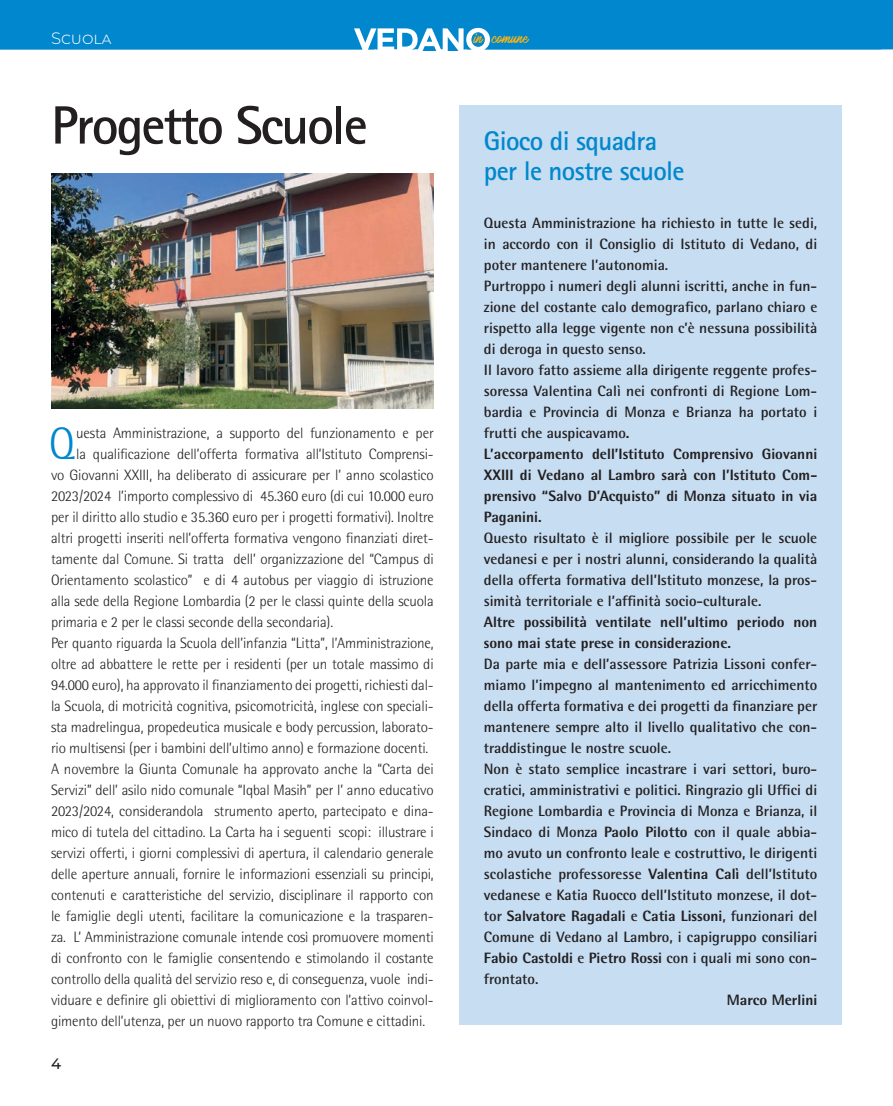
<style>
.page{position:relative;width:893px;height:1106px;background:#fff}
.page>*{position:absolute;margin:0;border:0;box-sizing:border-box;transform-origin:0 0}
.t1{font:700 54px "Rotis Sans Serif Std";letter-spacing:-.04em;color:#231f20}
.t2{font:300 45.45px "Rotis Semi Sans Std";color:#0087cd}
.t3{font:700 27px/30px "Rotis Sans Serif Std";letter-spacing:-.025em;color:#0087cd}
.t4{font:300 16.5px "Montserrat";color:#fff}
.t5{font:300 15px "Rotis Semi Sans Std";letter-spacing:-.01em;color:#231f20}
.t6{font:700 15px/21px "Rotis Semi Sans Std";color:#231f20}
.t7{font:800 15px/21px "Rotis Semi Sans Std";color:#231f20}
.t8{font:500 15px "Montserrat";color:#231f20}
.t9{font:12.75px "Mark My Words";color:#fbb416}
.s1{font-weight:800}
</style>
<div class="page">
<div style="left:0;top:0;width:893px;height:50px;background:#0087cd"></div>
<svg style="left:0;top:28px;width:893px;height:23px"></svg>
<div style="left:459px;top:105px;width:383px;height:919px;background:#c6ddf2"></div>
<img style="left:51px;top:173px;width:383px;height:235px">
<p class="t4" style="left:51px;top:27px;width:62px">Scuola</p>
<h1 class="t1" style="left:51px;top:91px;width:318px">Progetto Scuole</h1>
<h2 class="t2" style="left:49px;top:417px;width:28px">Q</h2>
<p class="t5" style="left:76px;top:424px;width:359px">uesta Amministrazione, a supporto del funzionamento e per</p>
<p class="t5" style="left:76px;top:445px;width:359px">la qualificazione dell’offerta formativa all’Istituto Comprensi-</p>
<p class="t5" style="left:51px;top:466px;width:384px">vo Giovanni XXIII, ha deliberato di assicurare per l’ anno scolastico</p>
<p class="t5" style="left:51px;top:487px;width:384px">2023/2024 l’importo complessivo di 45.360 euro (di cui 10.000 euro</p>
<p class="t5" style="left:51px;top:508px;width:384px">per il diritto allo studio e 35.360 euro per i progetti formativi). Inoltre</p>
<p class="t5" style="left:51px;top:529px;width:384px">altri progetti inseriti nell’offerta formativa vengono finanziati diret-</p>
<p class="t5" style="left:51px;top:550px;width:384px">tamente dal Comune. Si tratta dell’ organizzazione del “Campus di</p>
<p class="t5" style="left:51px;top:571px;width:384px">Orientamento scolastico” e di 4 autobus per viaggio di istruzione</p>
<p class="t5" style="left:51px;top:592px;width:384px">alla sede della Regione Lombardia (2 per le classi quinte della scuola</p>
<p class="t5" style="left:51px;top:613px;width:284px">primaria e 2 per le classi seconde della secondaria).</p>
<p class="t5" style="left:51px;top:634px;width:384px">Per quanto riguarda la Scuola dell’infanzia “Litta”, l’Amministrazione,</p>
<p class="t5" style="left:51px;top:655px;width:384px">oltre ad abbattere le rette per i residenti (per un totale massimo di</p>
<p class="t5" style="left:51px;top:676px;width:384px">94.000 euro), ha approvato il finanziamento dei progetti, richiesti dal-</p>
<p class="t5" style="left:51px;top:697px;width:384px">la Scuola, di motricità cognitiva, psicomotricità, inglese con speciali-</p>
<p class="t5" style="left:51px;top:718px;width:384px">sta madrelingua, propedeutica musicale e body percussion, laborato-</p>
<p class="t5" style="left:51px;top:739px;width:379px">rio multisensi (per i bambini dell’ultimo anno) e formazione docenti.</p>
<p class="t5" style="left:51px;top:760px;width:384px">A novembre la Giunta Comunale ha approvato anche la “Carta dei</p>
<p class="t5" style="left:51px;top:781px;width:384px">Servizi” dell’ asilo nido comunale “Iqbal Masih” per l’ anno educativo</p>
<p class="t5" style="left:51px;top:802px;width:384px">2023/2024, considerandola strumento aperto, partecipato e dina-</p>
<p class="t5" style="left:51px;top:823px;width:384px">mico di tutela del cittadino. La Carta ha i seguenti scopi: illustrare i</p>
<p class="t5" style="left:51px;top:844px;width:384px">servizi offerti, i giorni complessivi di apertura, il calendario generale</p>
<p class="t5" style="left:51px;top:865px;width:384px">delle aperture annuali, fornire le informazioni essenziali su principi,</p>
<p class="t5" style="left:51px;top:886px;width:384px">contenuti e caratteristiche del servizio, disciplinare il rapporto con</p>
<p class="t5" style="left:51px;top:907px;width:384px">le famiglie degli utenti, facilitare la comunicazione e la trasparen-</p>
<p class="t5" style="left:51px;top:928px;width:384px">za. L’ Amministrazione comunale intende così promuovere momenti</p>
<p class="t5" style="left:51px;top:949px;width:384px">di confronto con le famiglie consentendo e stimolando il costante</p>
<p class="t5" style="left:51px;top:970px;width:384px">controllo della qualità del servizio reso e, di conseguenza, vuole indi-</p>
<p class="t5" style="left:51px;top:991px;width:384px">viduare e definire gli obiettivi di miglioramento con l’attivo coinvol-</p>
<p class="t5" style="left:51px;top:1012px;width:376px">gimento dell’utenza, per un nuovo rapporto tra Comune e cittadini.</p>
<p class="t8" style="left:51px;top:1053px;width:12px">4</p>
<p class="t9" style="left:474px;top:31px;width:56px">in comune</p>
<h3 class="t3" style="left:484px;top:125px;width:202px">Gioco di squadra per le nostre scuole</h3>
<p class="t6" style="left:484px;top:212px;width:335px">Questa Amministrazione ha richiesto in tutte le sedi, in accordo con il Consiglio di Istituto di Vedano, di poter mantenere l’autonomia.<br>Purtroppo i numeri degli alunni iscritti, anche in fun&shy;zione del costante calo demografico, parlano chiaro e rispetto alla legge vigente non c’è nessuna possibilità di deroga in questo senso.<br>Il lavoro fatto assieme alla dirigente reggente profes&shy;soressa Valentina Calì nei confronti di Regione Lom&shy;bardia e Provincia di Monza e Brianza ha portato i frutti che auspicavamo<span class="s1">.<br>L’accorpamento dell’Istituto Comprensivo Giovanni XXIII di Vedano al Lambro sarà con l’Istituto Com&shy;prensivo “Salvo D’Acquisto” di Monza situato in via Paganini.</span></p>
<p class="t6" style="left:484px;top:527px;width:335px;text-align:justify">Questo risultato è il migliore possibile per le scuole vedanesi e per i nostri alunni, considerando la qualità della offerta formativa dell’Istituto monzese, la pros&shy;simità territoriale e l’affinità socio-culturale.</p>
<p class="t7" style="left:484px;top:611px;width:335px">Altre possibilità ventilate nell’ultimo periodo non sono mai state prese in considerazione.</p>
<p class="t6" style="left:484px;top:653px;width:335px">Da parte mia e dell’assessore Patrizia Lissoni confer&shy;miamo l’impegno al mantenimento ed arricchimento della offerta formativa e dei progetti da finanziare per mantenere sempre alto il livello qualitativo che con&shy;traddistingue le nostre scuole.<br>Non è stato semplice incastrare i vari settori, buro&shy;cratici, amministrativi e politici. Ringrazio gli Uffici di Regione Lombardia e Provincia di Monza e Brianza, il Sindaco di Monza <span class="s1">Paolo Pilotto</span> con il quale abbia&shy;mo avuto un confronto leale e costruttivo, le dirigenti scolastiche professoresse <span class="s1">Valentina Calì</span> dell’Istituto vedanese e Katia Ruocco dell’Istituto monzese, il dot&shy;tor <span class="s1">Salvatore Ragadali</span> e <span class="s1">Catia Lissoni</span>, funzionari del Comune di Vedano al Lambro, i capigruppo consiliari <span class="s1">Fabio Castoldi</span> e <span class="s1">Pietro Rossi</span> con i quali mi sono con&shy;frontato.</p>
<p class="t7" style="left:727px;top:989px;width:92px">Marco Merlini</p>
</div>
